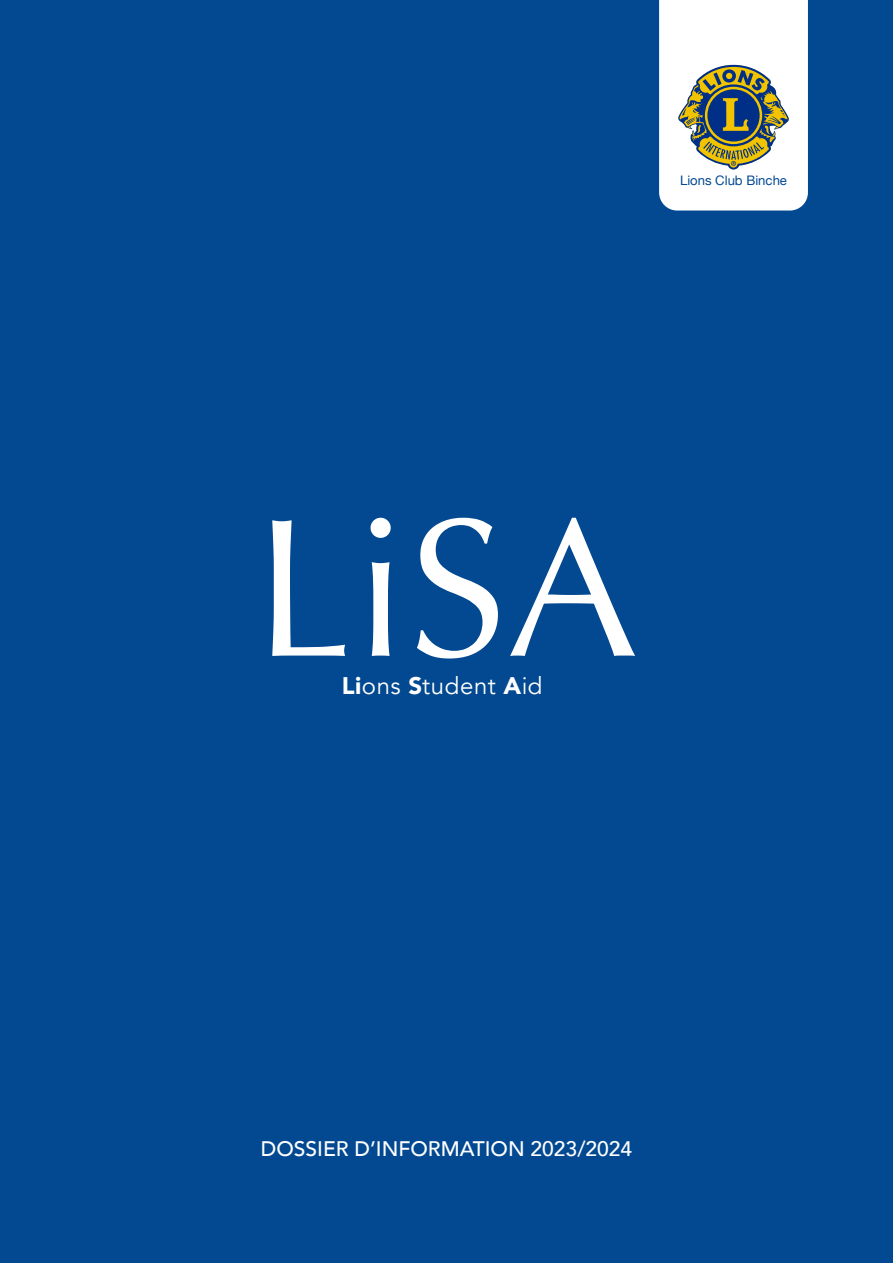
<style>
.page{position:relative;width:893px;height:1263px;background:#034991}
.page>*{position:absolute;margin:0;border:0;box-sizing:border-box;transform-origin:0 0}
.t1{font:197.4px "Optima";color:#fff}
.t2{font:24px "Avenir";letter-spacing:.025em;color:#fff}
.t3{font:500 21px "Avenir";color:#fff}
.t4{font:13.05px "Helvetica Neue";color:#034991}
.s1{font-weight:900}
</style>
<div class="page">
<svg style="left:659px;top:0;width:149px;height:211px;background:#d8dad1"></svg>
<p class="t4" style="left:680px;top:171px;width:108px">Lions Club Binche</p>
<h1 class="t1" style="left:254px;top:474px;width:386px">LiSA</h1>
<p class="t2" style="left:342px;top:671px;width:202px"><span class="s1">Li</span>ons <span class="s1">S</span>tudent <span class="s1">A</span>id</p>
<p class="t3" style="left:261px;top:1131px;width:373px">DOSSIER D’INFORMATION 2023/2024</p>
</div>
